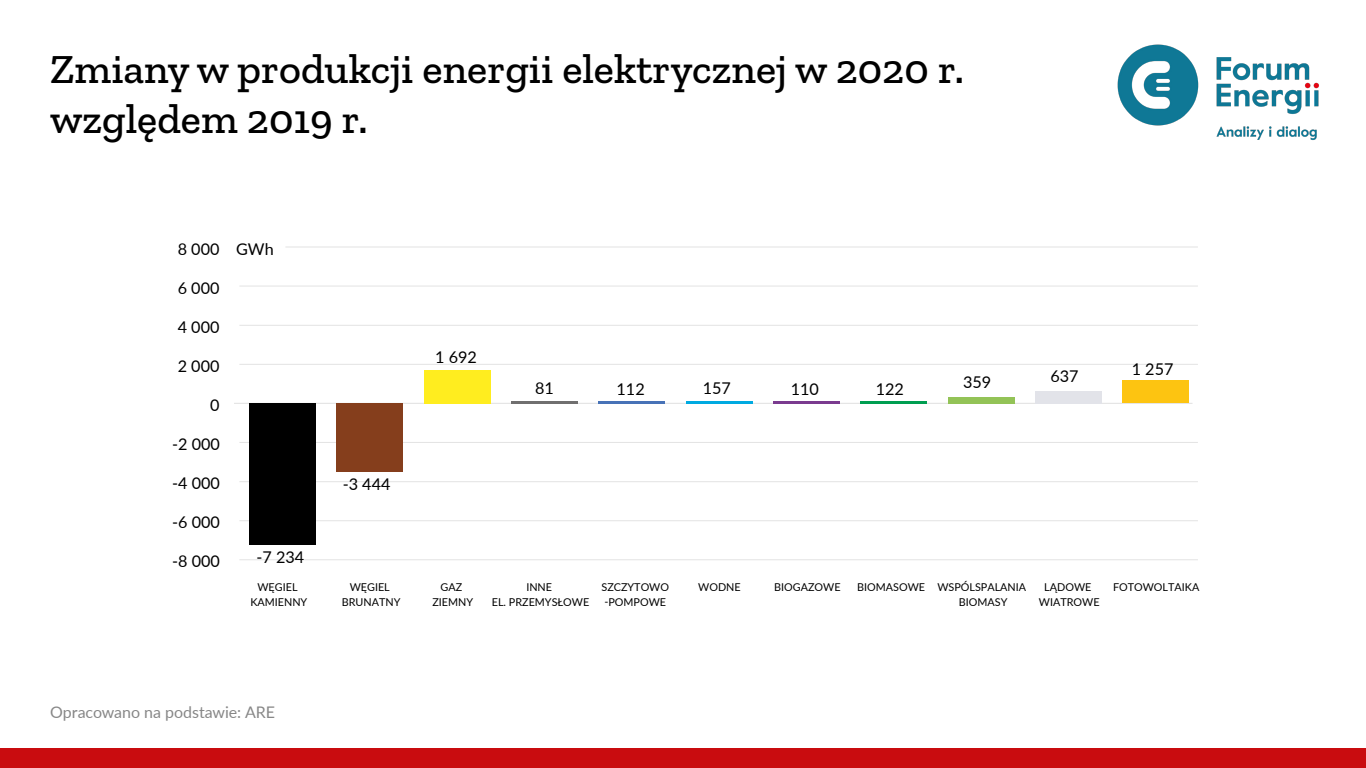
<style>
.page{position:relative;width:1366px;height:768px;background:#fff}
.page>*{position:absolute;margin:0;border:0;box-sizing:border-box;transform-origin:0 0}
.t1{font:500 42px/50px "Zilla Slab";color:#000}
.t2{font:16.2px "Lato";color:#000}
.List_Paragraph{font:16px "Lato";color:#878787}
.t3{font:10.8px/14.4px "Lato";color:#000;text-align:center}
</style>
<div class="page">
<img style="left:1117px;top:44px;width:202px;height:96px">
<div style="left:0;top:748px;width:1366px;height:20px;background:#c90c0f"></div>
<hr style="left:239px;top:560px;width:959px;height:1px;background:#e3e3e3">
<hr style="left:239px;top:520px;width:959px;height:1px;background:#e3e3e3">
<hr style="left:239px;top:481px;width:959px;height:1px;background:#e3e3e3">
<hr style="left:239px;top:442px;width:959px;height:1px;background:#e3e3e3">
<hr style="left:239px;top:364px;width:959px;height:1px;background:#e3e3e3">
<hr style="left:239px;top:325px;width:959px;height:1px;background:#e3e3e3">
<hr style="left:239px;top:286px;width:959px;height:1px;background:#e3e3e3">
<hr style="left:285px;top:247px;width:913px;height:1px;background:#e3e3e3">
<hr style="left:234px;top:403px;width:959px;height:1px;background:#e3e3e3">
<div style="left:249px;top:403px;width:66px;height:142px;background:#000"></div>
<div style="left:336px;top:403px;width:66px;height:69px;background:#853e1c"></div>
<div style="left:424px;top:370px;width:66px;height:33px;background:#ffed1f"></div>
<hr style="left:511px;top:401px;width:66px;height:2px;background:#706f6f">
<hr style="left:598px;top:401px;width:66px;height:2px;background:#4772b7">
<hr style="left:686px;top:401px;width:66px;height:2px;background:#00aae1">
<hr style="left:773px;top:401px;width:66px;height:2px;background:#7a3b8f">
<hr style="left:860px;top:401px;width:66px;height:2px;background:#009e51">
<div style="left:948px;top:397px;width:66px;height:6px;background:#93c357"></div>
<div style="left:1035px;top:391px;width:66px;height:12px;background:#e2e3e9"></div>
<div style="left:1122px;top:380px;width:66px;height:23px;background:#fdc411"></div>
<p class="t1" style="left:50px;top:44px;width:915px">Zmiany w produkcji energii elektrycznej w 2020 r. względem 2019 r.</p>
<p class="t2" style="left:178px;top:237px;width:98px">8 000 GWh</p>
<p class="t2" style="left:178px;top:276px;width:43px">6 000</p>
<p class="t2" style="left:178px;top:315px;width:43px">4 000</p>
<p class="t2" style="left:178px;top:354px;width:43px">2 000</p>
<p class="t2" style="left:210px;top:394px;width:11px">0</p>
<p class="t2" style="left:172px;top:433px;width:49px">-2 000</p>
<p class="t2" style="left:172px;top:472px;width:49px">-4 000</p>
<p class="t2" style="left:172px;top:511px;width:49px">-6 000</p>
<p class="t2" style="left:172px;top:550px;width:49px">-8 000</p>
<p class="t2" style="left:257px;top:545px;width:49px">-7 234</p>
<p class="t2" style="left:343px;top:473px;width:49px">-3 444</p>
<p class="t2" style="left:435px;top:346px;width:43px">1 692</p>
<p class="t2" style="left:535px;top:377px;width:20px">81</p>
<p class="t2" style="left:617px;top:377px;width:30px">112</p>
<p class="t2" style="left:703px;top:376px;width:30px">157</p>
<p class="t2" style="left:791px;top:377px;width:30px">110</p>
<p class="t2" style="left:876px;top:377px;width:30px">122</p>
<p class="t2" style="left:963px;top:371px;width:30px">359</p>
<p class="t2" style="left:1050px;top:365px;width:30px">637</p>
<p class="t2" style="left:1132px;top:357px;width:43px">1 257</p>
<p class="t3" style="left:937px;top:580px;width:90px">WSPÓLSPALANIA</p>
<p class="t3" style="left:1113px;top:580px;width:88px">FOTOWOLTAIKA</p>
<p class="t3" style="left:959px;top:594px;width:50px">BIOMASY</p>
<p class="t3" style="left:250px;top:580px;width:58px">WĘGIEL<br>KAMIENNY</p>
<p class="t3" style="left:602px;top:580px;width:69px;text-align:left">SZCZYTOWO -POMPOWE</p>
<p class="t3" style="left:698px;top:580px;width:44px">WODNE</p>
<p class="t3" style="left:857px;top:580px;width:69px">BIOMASOWE</p>
<p class="t3" style="left:1039px;top:580px;width:62px">LĄDOWE<br>WIATROWE</p>
<p class="t3" style="left:342px;top:580px;width:60px">WĘGIEL<br>BRUNATNY</p>
<p class="t3" style="left:432px;top:580px;width:42px">GAZ<br>ZIEMNY</p>
<p class="t3" style="left:526px;top:580px;width:27px">INNE</p>
<p class="t3" style="left:774px;top:580px;width:68px">BIOGAZOWE</p>
<p class="t3" style="left:492px;top:594px;width:99px">EL. PRZEMYSŁOWE</p>
<p class="List_Paragraph" style="left:50px;top:701px;width:227px">Opracowano na podstawie: ARE</p>
</div>
